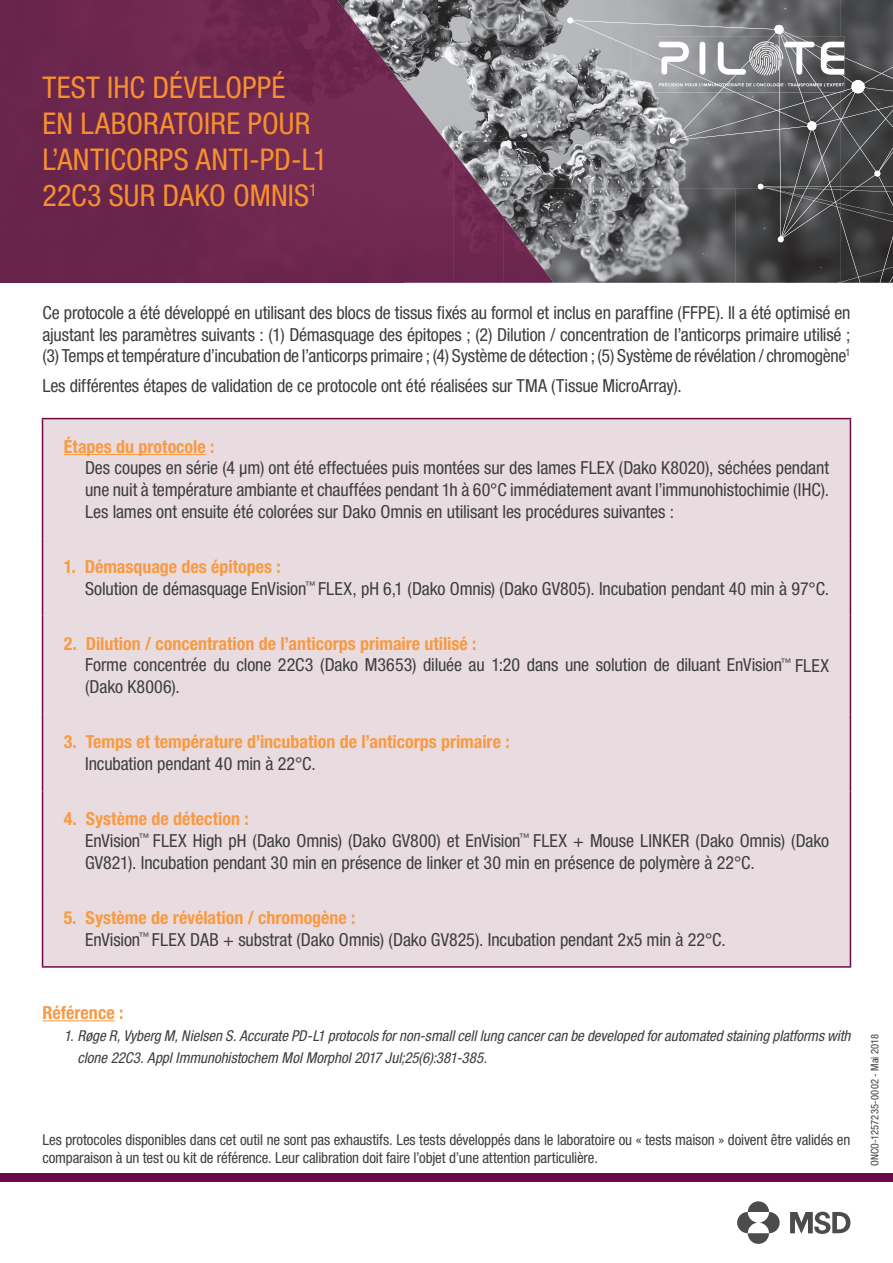
<style>
.page{position:relative;width:893px;height:1263px;background:#fff}
.page>*{position:absolute;margin:0;border:0;box-sizing:border-box;transform-origin:0 0}
.t1{font:condensed 30px/36px "Helvetica Neue LT Std";letter-spacing:.005em;color:#f6902e}
.t2{font:condensed 18px/21.6px "Helvetica Neue LT Std";letter-spacing:-.005em;color:#3e3e3f}
.t3{font:700 condensed 18px "Helvetica Neue LT Std";color:#f89a42}
.t4{font:condensed 15px/18px "Helvetica Neue LT Std";letter-spacing:-.01em;color:#3e3e3f}
.t5{font:italic condensed 15px/21.6px "Helvetica Neue LT Std";color:#3e3e3f}
.t6{font:condensed 10.5px "Helvetica Neue LT Std";letter-spacing:.015em;color:#3e3e3f}
.s1{font-weight:700;color:#f89a42}
</style>
<div class="page">
<img style="left:403px;top:0;width:164px;height:47px">
<img style="left:403px;top:47px;width:164px;height:94px">
<img style="left:453px;top:141px;width:114px;height:47px">
<img style="left:504px;top:188px;width:63px;height:95px">
<svg style="left:567px;top:0;width:326px;height:283px;background:#6d6e70"></svg>
<img style="left:655px;top:36px;width:189px;height:56px">
<div style="left:0;top:1174px;width:893px;height:8px;background:#6b0948"></div>
<hr style="left:43px;top:1020px;width:72px;height:1px;background:#f89a42">
<div style="left:43px;top:419px;width:807px;height:547px;background:#e9dce1"></div>
<hr style="left:42px;top:418px;width:809px;height:1px;background:#6b0948">
<hr style="left:42px;top:419px;width:1px;height:120px;background:#6b0948">
<hr style="left:850px;top:419px;width:1px;height:120px;background:#6b0948">
<hr style="left:42px;top:539px;width:1px;height:77px;background:#6b0948">
<hr style="left:850px;top:539px;width:1px;height:77px;background:#6b0948">
<hr style="left:42px;top:616px;width:1px;height:98px;background:#6b0948">
<hr style="left:850px;top:616px;width:1px;height:98px;background:#6b0948">
<hr style="left:42px;top:714px;width:1px;height:77px;background:#6b0948">
<hr style="left:850px;top:714px;width:1px;height:77px;background:#6b0948">
<hr style="left:42px;top:791px;width:1px;height:99px;background:#6b0948">
<hr style="left:850px;top:791px;width:1px;height:99px;background:#6b0948">
<hr style="left:42px;top:890px;width:1px;height:76px;background:#6b0948">
<hr style="left:850px;top:890px;width:1px;height:76px;background:#6b0948">
<hr style="left:42px;top:966px;width:809px;height:2px;background:#6b0948">
<hr style="left:64px;top:454px;width:142px;height:1px;background:#f89a42">
<svg style="left:748px;top:1201px;width:21px;height:11px"></svg>
<svg style="left:748px;top:1233px;width:21px;height:11px"></svg>
<svg style="left:737px;top:1212px;width:20px;height:21px"></svg>
<svg style="left:759px;top:1212px;width:21px;height:21px"></svg>
<svg style="left:790px;top:1211px;width:60px;height:23px"></svg>
<div style="left:0;top:0;width:403px;height:283px;background:#6d274f"></div>
<img style="left:403px;top:85px;width:50px;height:198px">
<img style="left:453px;top:151px;width:51px;height:132px">
<img style="left:504px;top:217px;width:50px;height:66px">
<h1 class="t1" style="left:43px;top:69px;width:286px">TEST IHC DÉVELOPPÉ<br>EN LABORATOIRE POUR<br>L’ANTICORPS ANTI-PD-L1<br>22C3 SUR DAKO OMNIS<sup>1</sup></h1>
<p class="t2" style="left:43px;top:302px;width:810px;text-align:justify">Ce protocole a été développé en utilisant des blocs de tissus fixés au formol et inclus en paraffine (FFPE). Il a été optimisé en ajustant les paramètres suivants : (1) Démasquage des épitopes ; (2) Dilution / concentration de l’anticorps primaire utilisé ; (3) Temps et température d’incubation de l’anticorps primaire ; (4) Système de détection ; (5) Système de révélation / chromogène<sup>1</sup></p>
<p class="t2" style="left:43px;top:375px;width:641px">Les différentes étapes de validation de ce protocole ont été réalisées sur TMA (Tissue MicroArray).</p>
<p class="t3" style="left:64px;top:435px;width:152px">Étapes du protocole :</p>
<p class="t2" style="left:85px;top:457px;width:746px;text-align:justify">Des coupes en série (4 µm) ont été effectuées puis montées sur des lames FLEX (Dako K8020), séchées pendant une nuit à température ambiante et chauffées pendant 1h à 60°C immédiatement avant l’immunohistochimie (IHC).<br>Les lames ont ensuite été colorées sur Dako Omnis en utilisant les procédures suivantes :</p>
<p class="t2" style="left:85px;top:556px;width:746px;text-indent:-21px"><span class="s1">1. Démasquage des épitopes :<br></span>Solution de démasquage EnVision<sup>™</sup> FLEX, pH 6,1 (Dako Omnis) (Dako GV805). Incubation pendant 40 min à 97°C.</p>
<p class="t2" style="left:85px;top:633px;width:746px;text-indent:-21px"><span class="s1">2. Dilution / concentration de l’anticorps primaire utilisé :<br></span>Forme concentrée du clone 22C3 (Dako M3653) diluée au 1:20 dans une solution de diluant EnVision<sup>™</sup> FLEX (Dako K8006).</p>
<p class="t3" style="left:64px;top:731px;width:447px">3. Temps et température d’incubation de l’anticorps primaire :</p>
<p class="t2" style="left:85px;top:753px;width:232px">Incubation pendant 40 min à 22°C.</p>
<p class="t2" style="left:85px;top:808px;width:746px;text-indent:-21px"><span class="s1">4. Système de détection :<br></span>EnVision<sup>™</sup> FLEX High pH (Dako Omnis) (Dako GV800) et EnVision<sup>™</sup> FLEX + Mouse LINKER (Dako Omnis) (Dako<br>GV821). Incubation pendant 30 min en présence de linker et 30 min en présence de polymère à 22°C.</p>
<p class="t2" style="left:85px;top:907px;width:642px;text-indent:-21px"><span class="s1">5. Système de révélation / chromogène :<br></span>EnVision<sup>™</sup> FLEX DAB + substrat (Dako Omnis) (Dako GV825). Incubation pendant 2x5 min à 22°C.</p>
<p class="t3" style="left:43px;top:1002px;width:82px">Référence :</p>
<p class="t5" style="left:77px;top:1025px;width:775px;text-indent:-14px">1. Røge R, Vyberg M, Nielsen S. Accurate PD-L1 protocols for non-small cell lung cancer can be developed for automated staining platforms with clone 22C3. Appl Immunohistochem Mol Morphol 2017 Jul;25(6):381-385.</p>
<p class="t4" style="left:43px;top:1130px;width:809px">Les protocoles disponibles dans cet outil ne sont pas exhaustifs. Les tests développés dans le laboratoire ou « tests maison » doivent être validés en comparaison à un test ou kit de référence. Leur calibration doit faire l’objet d’une attention particulière.</p>
<p class="t6" style="left:869px;top:1166px;width:134px;rotate:-90deg">ONCO-1257235-0002 - Mai 2018</p>
</div>
